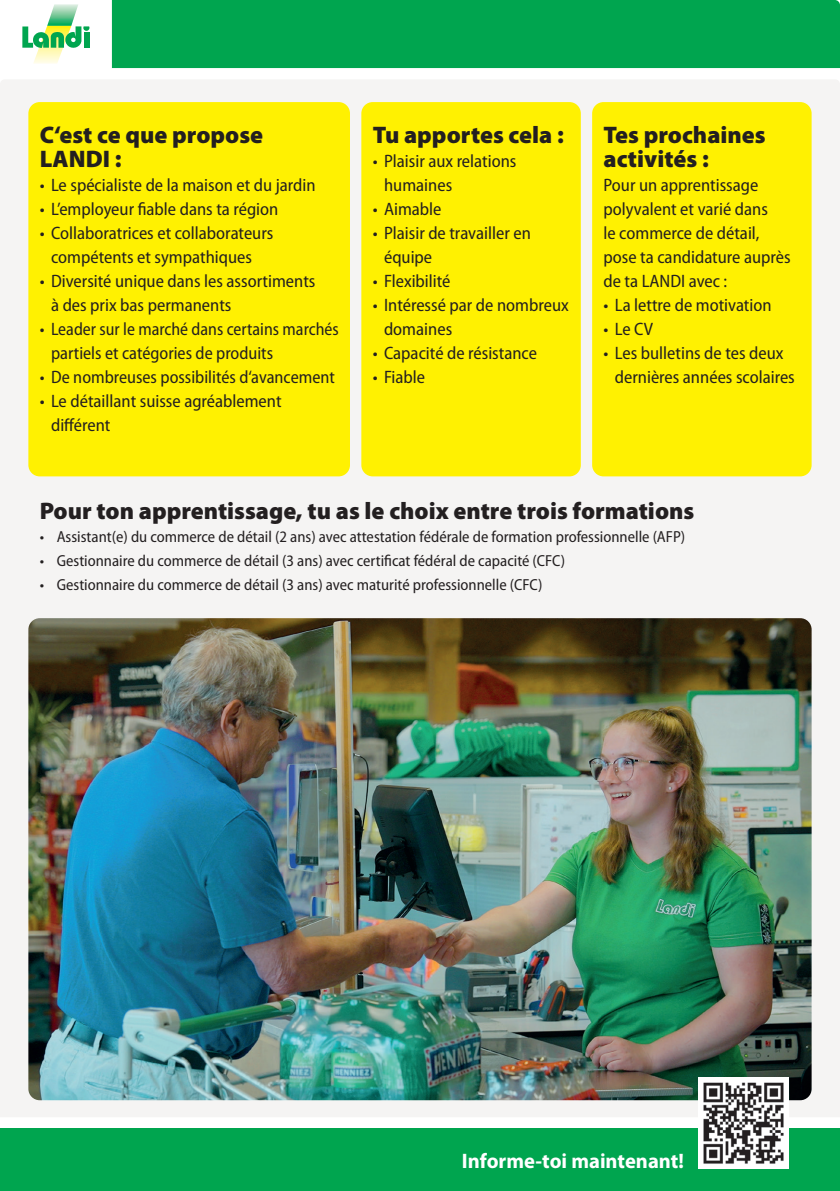
<style>
.page{position:relative;width:840px;height:1191px;background:#fff}
.page>*{position:absolute;margin:0;border:0;box-sizing:border-box;transform-origin:0 0}
.t1{font:900 24px/24px "Myriad Pro";color:#231f20}
.t2{font:700 21px "Myriad Pro";color:#fff}
.t3{font:semi-condensed 18px/24px "Myriad Pro";color:#231f20}
.t4{font:semi-condensed 18px/24px "Myriad Pro";color:#231f20;scale:.96 1}
.t5{font:semi-condensed 16px "Myriad Pro";color:#231f20}
</style>
<div class="page">
<div style="left:0;top:80px;width:839px;height:1037px;background:#f5f4f3"></div>
<img style="left:28px;top:618px;width:783px;height:482px">
<div style="left:0;top:1128px;width:839px;height:63px;background:#00a54f"></div>
<img style="left:697px;top:1077px;width:91px;height:91px">
<div style="left:112px;top:0;width:727px;height:68px;background:#00a54f"></div>
<svg style="left:22px;top:0;width:90px;height:68px"></svg>
<div style="left:28px;top:102px;width:322px;height:374px;background:#fff101;border-radius:11px"></div>
<div style="left:361px;top:102px;width:219px;height:374px;background:#fff101;border-radius:11px"></div>
<div style="left:591px;top:102px;width:220px;height:374px;background:#fff101;border-radius:11px"></div>
<h1 class="t1" style="left:40px;top:122px;width:225px">C‘est ce que propose<br>LANDI :</h1>
<p class="t3" style="left:40px;top:172px;width:277px">• Le spécialiste de la maison et du jardin</p>
<p class="t3" style="left:40px;top:196px;width:240px">• L’employeur fiable dans ta région</p>
<p class="t3" style="left:40px;top:220px;width:235px;text-align:center">• Collaboratrices et collaborateurs compétents et sympathiques</p>
<p class="t3" style="left:51px;top:268px;width:266px;text-indent:-11px">• Diversité unique dans les assortiments à des prix bas permanents</p>
<p class="t4" style="left:51px;top:316px;width:301px;text-indent:-11px">• Leader sur le marché dans certains marchés partiels et catégories de produits</p>
<p class="t3" style="left:40px;top:364px;width:296px">• De nombreuses possibilités d‘avancement</p>
<p class="t3" style="left:51px;top:388px;width:232px;text-indent:-11px">• Le détaillant suisse agréablement différent</p>
<h1 class="t1" style="left:372px;top:122px;width:192px">Tu apportes cela :</h1>
<p class="t3" style="left:384px;top:148px;width:134px;text-indent:-11px">• Plaisir aux relations humaines</p>
<p class="t3" style="left:372px;top:196px;width:70px">• Aimable</p>
<p class="t3" style="left:384px;top:220px;width:148px;text-indent:-11px">• Plaisir de travailler en équipe</p>
<p class="t3" style="left:372px;top:268px;width:79px">• Flexibilité</p>
<p class="t3" style="left:384px;top:292px;width:186px;text-indent:-11px">• Intéressé par de nombreux domaines</p>
<p class="t3" style="left:372px;top:340px;width:166px">• Capacité de résistance</p>
<p class="t3" style="left:372px;top:364px;width:54px">• Fiable</p>
<h1 class="t1" style="left:603px;top:122px;width:164px">Tes prochaines activités :</h1>
<p class="t3" style="left:603px;top:172px;width:188px">Pour un apprentissage polyvalent et varié dans<br>le commerce de détail, pose ta candidature auprès de ta LANDI avec :</p>
<p class="t3" style="left:603px;top:292px;width:169px">• La lettre de motivation</p>
<p class="t3" style="left:603px;top:316px;width:51px">• Le CV</p>
<p class="t3" style="left:614px;top:340px;width:181px;text-indent:-11px">• Les bulletins de tes deux dernières années scolaires</p>
<h1 class="t1" style="left:40px;top:497px;width:655px">Pour ton apprentissage, tu as le choix entre trois formations</h1>
<p class="t5" style="left:40px;top:527px;width:646px">• Assistant(e) du commerce de détail (2 ans) avec attestation fédérale de formation professionnelle (AFP)</p>
<p class="t5" style="left:40px;top:551px;width:526px">• Gestionnaire du commerce de détail (3 ans) avec certificat fédéral de capacité (CFC)</p>
<p class="t5" style="left:40px;top:575px;width:504px">• Gestionnaire du commerce de détail (3 ans) avec maturité professionnelle (CFC)</p>
<p class="t2" style="left:461px;top:1147px;width:223px">Informe-toi maintenant!</p>
</div>
